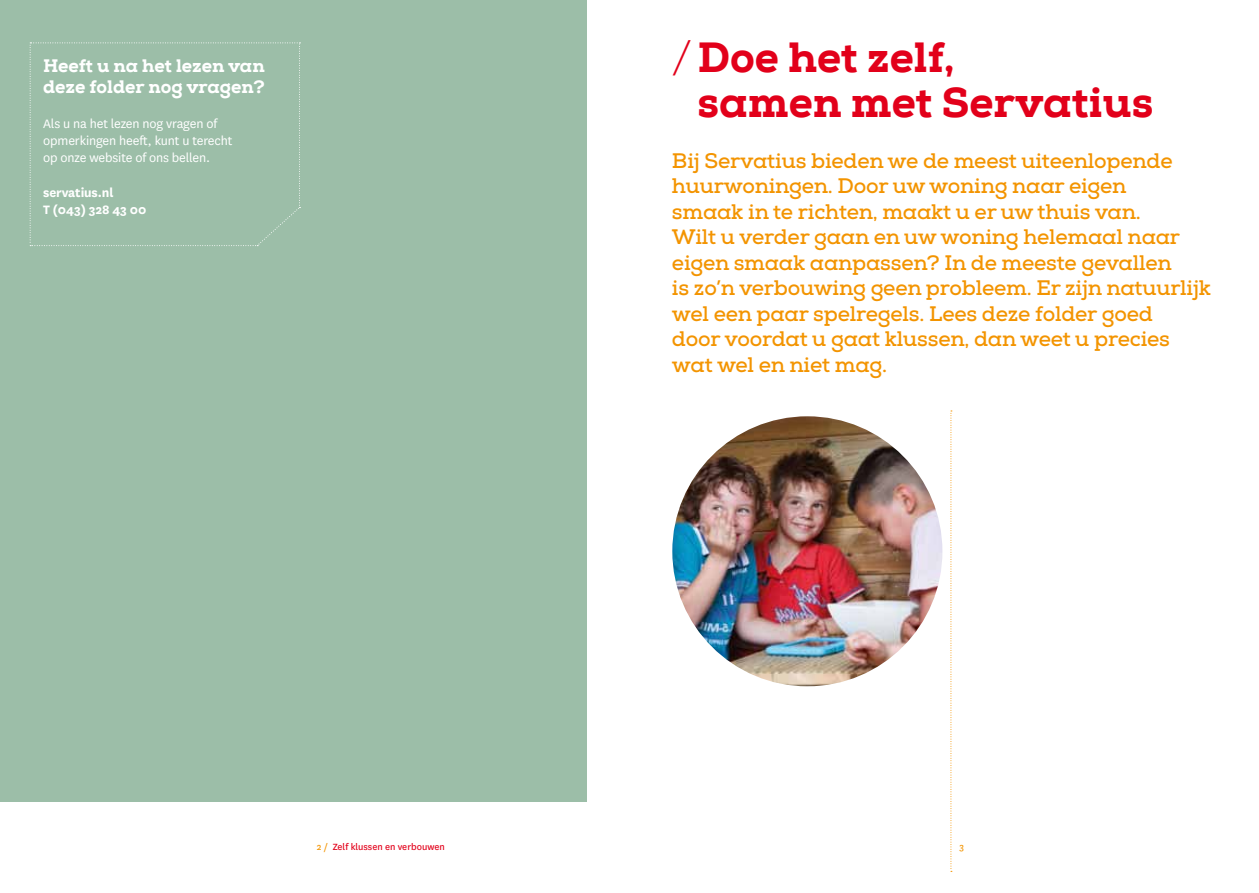
<style>
.page{position:relative;width:1259px;height:893px;background:#fff}
.page>*{position:absolute;margin:0;border:0;box-sizing:border-box;transform-origin:0 0}
.t1{font:800 42px/45px "Nexa Slab";color:#e2001a}
.t2{font:700 21px/25.5px "Nexa Slab";letter-spacing:-.01em;color:#f39400}
.t3{font:800 18px/21px "Nexa Slab";color:#fff}
.t4{font:14.25px/17.2px "National";letter-spacing:-.01em;color:#fff}
.t5{font:700 14.25px/17.2px "National";letter-spacing:-.01em;color:#fff}
.t6{font:10.5px "National";color:#e2001a}
.t7{font:10.5px "National";color:#f39400}
.s1{font-weight:300}
.s2{color:#f39400}
</style>
<div class="page">
<img style="left:672px;top:416px;width:270px;height:270px;border-radius:135px">
<svg style="left:950px;top:411px;width:2px;height:461px"></svg>
<div style="left:0;top:0;width:587px;height:801px;background:#9cbea8"></div>
<svg style="left:30px;top:43px;width:270px;height:203px"></svg>
<p class="t3" style="left:43px;top:56px;width:223px">Heeft u na het lezen van deze folder nog vragen?</p>
<p class="t4" style="left:43px;top:114px;width:190px">Als u na het lezen nog vragen of opmerkingen heeft, kunt u terecht op onze website of ons bellen.</p>
<p class="t5" style="left:43px;top:183px;width:105px">servatius.nl<br>T (043) 328 43 00</p>
<h1 class="t1" style="left:697px;top:35px;width:457px;text-indent:-25px"><span class="s1">/</span>Doe het zelf,<br>samen met Servatius</h1>
<p class="t2" style="left:672px;top:148px;width:540px">Bij Servatius bieden we de meest uiteenlopende huurwoningen. Door uw woning naar eigen<br>smaak in te richten, maakt u er uw thuis van.<br>Wilt u verder gaan en uw woning helemaal naar eigen smaak aanpassen? In de meeste gevallen<br>is zo’n verbouwing geen probleem. Er zijn natuurlijk wel een paar spelregels. Lees deze folder goed<br>door voordat u gaat klussen, dan weet u precies wat wel en niet mag.</p>
<p class="t6" style="left:317px;top:840px;width:129px"><span class="s2">2 /</span> Zelf klussen en verbouwen</p>
<p class="t7" style="left:959px;top:840px;width:6px">3</p>
</div>
